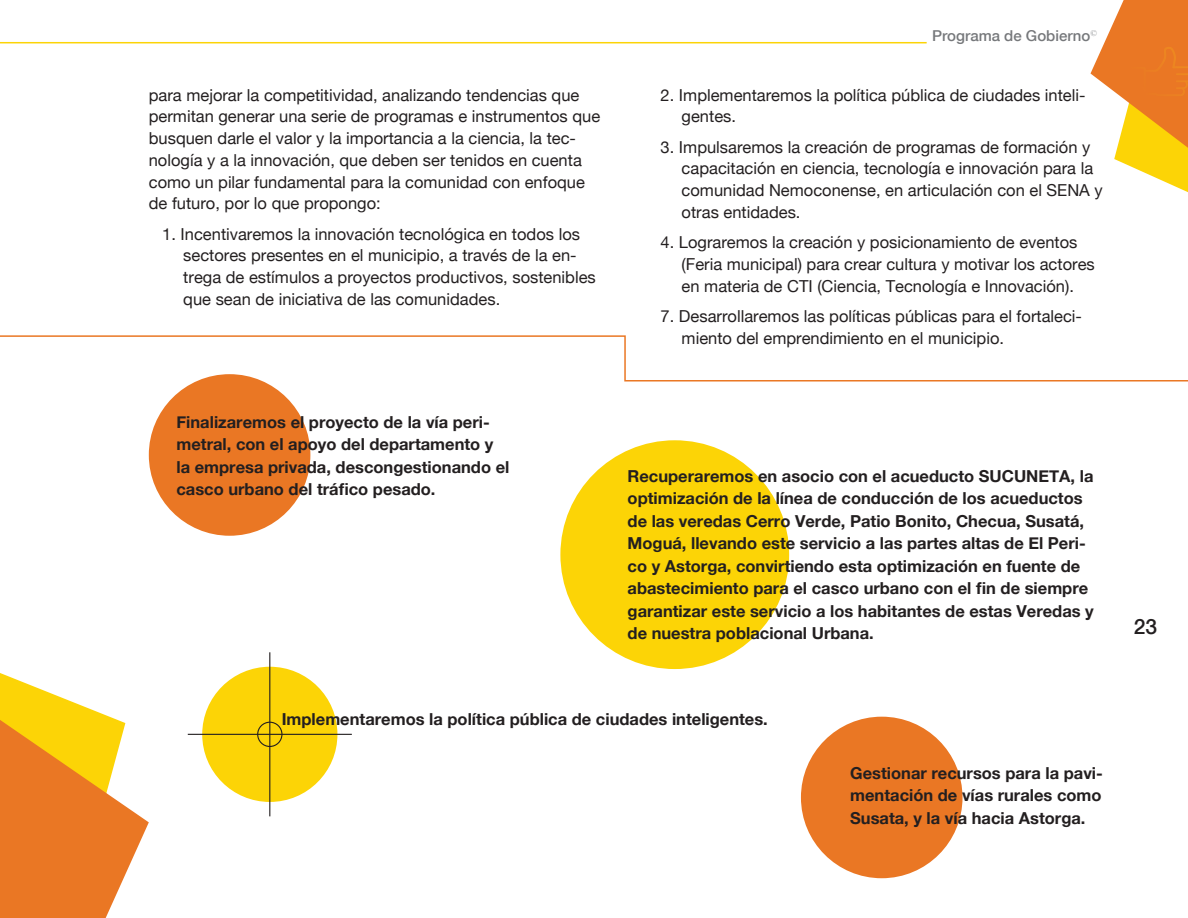
<style>
.page{position:relative;width:1188px;height:918px;background:#fff}
.page>*{position:absolute;margin:0;border:0;box-sizing:border-box;transform-origin:0 0}
.t1{font:500 21px "Helvetica Neue";color:#231f20}
.t2{font:16.5px/21.8px "Helvetica Neue";color:#231f20}
.t3{font:700 16.5px/22.5px "Helvetica Neue";color:#231f20}
.t4{font:500 15px "Helvetica Neue";color:#76787b}
</style>
<div class="page">
<svg style="left:0;top:673px;width:149px;height:245px"></svg>
<hr style="left:0;top:42px;width:927px;height:1px;background:#fcd406">
<svg style="left:1091px;top:0;width:97px;height:193px"></svg>
<div style="left:560px;top:440px;width:229px;height:229px;background:#fcd406;border-radius:50%"></div>
<div style="left:149px;top:374px;width:161px;height:162px;background:#ea7724;border-radius:50%"></div>
<div style="left:801px;top:717px;width:162px;height:161px;background:#ea7724;border-radius:50%"></div>
<div style="left:202px;top:667px;width:135px;height:135px;background:#fcd406;border-radius:50%"></div>
<hr style="left:269px;top:652px;width:1px;height:164px;background:#231f20">
<hr style="left:188px;top:734px;width:164px;height:1px;background:#231f20">
<div style="left:257px;top:722px;width:26px;height:25px;border:1px solid #231f20;border-radius:50%"></div>
<svg style="left:0;top:335px;width:1188px;height:47px"></svg>
<p class="t2" style="left:149px;top:84px;width:453px">para mejorar la competitividad, analizando tendencias que permitan generar una serie de programas e instrumentos que busquen darle el valor y la importancia a la ciencia, la tec&shy;nología y a la innovación, que deben ser tenidos en cuenta como un pilar fundamental para la comunidad con enfoque de futuro, por lo que propongo:</p>
<p class="t2" style="left:183px;top:223px;width:414px;text-indent:-21px">1. Incentivaremos la innovación tecnológica en todos los sectores presentes en el municipio, a través de la en&shy;trega de estímulos a proyectos productivos, sostenibles que sean de iniciativa de las comunidades.</p>
<p class="t3" style="left:176px;top:410px;width:334px">Finalizaremos el proyecto de la vía peri&shy;metral, con el apoyo del departamento y la empresa privada, descongestionando el casco urbano del tráfico pesado.</p>
<p class="t4" style="left:932px;top:27px;width:166px">Programa de Gobierno<sup>©</sup></p>
<p class="t2" style="left:682px;top:84px;width:405px;text-indent:-21px">2. Implementaremos la política pública de ciudades inteli&shy;gentes.</p>
<p class="t2" style="left:682px;top:136px;width:423px;text-indent:-21px">3. Impulsaremos la creación de programas de formación y capacitación en ciencia, tecnología e innovación para la comunidad Nemoconense, en articulación con el SENA y otras entidades.</p>
<p class="t2" style="left:682px;top:231px;width:415px;text-indent:-21px">4. Lograremos la creación y posicionamiento de eventos (Feria municipal) para crear cultura y motivar los actores en materia de CTI (Ciencia, Tecnología e Innovación).</p>
<p class="t2" style="left:682px;top:305px;width:402px;text-indent:-21px">7. Desarrollaremos las políticas públicas para el fortaleci&shy;miento del emprendimiento en el municipio.</p>
<p class="t3" style="left:628px;top:464px;width:468px">Recuperaremos en asocio con el acueducto SUCUNETA, la optimización de la línea de conducción de los acueductos de las veredas Cerro Verde, Patio Bonito, Checua, Susatá, Moguá, llevando este servicio a las partes altas de El Peri&shy;co y Astorga, convirtiendo esta optimización en fuente de abastecimiento para el casco urbano con el fin de siempre garantizar este servicio a los habitantes de estas Veredas y de nuestra poblacional Urbana.</p>
<p class="t3" style="left:282px;top:707px;width:488px">Implementaremos la política pública de ciudades inteligentes.</p>
<p class="t3" style="left:850px;top:761px;width:254px;text-align:justify">Gestionar recursos para la pavi&shy;mentación de vías rurales como Susata, y la vía hacia Astorga.</p>
<p class="t1" style="left:1134px;top:614px;width:25px">23</p>
</div>
